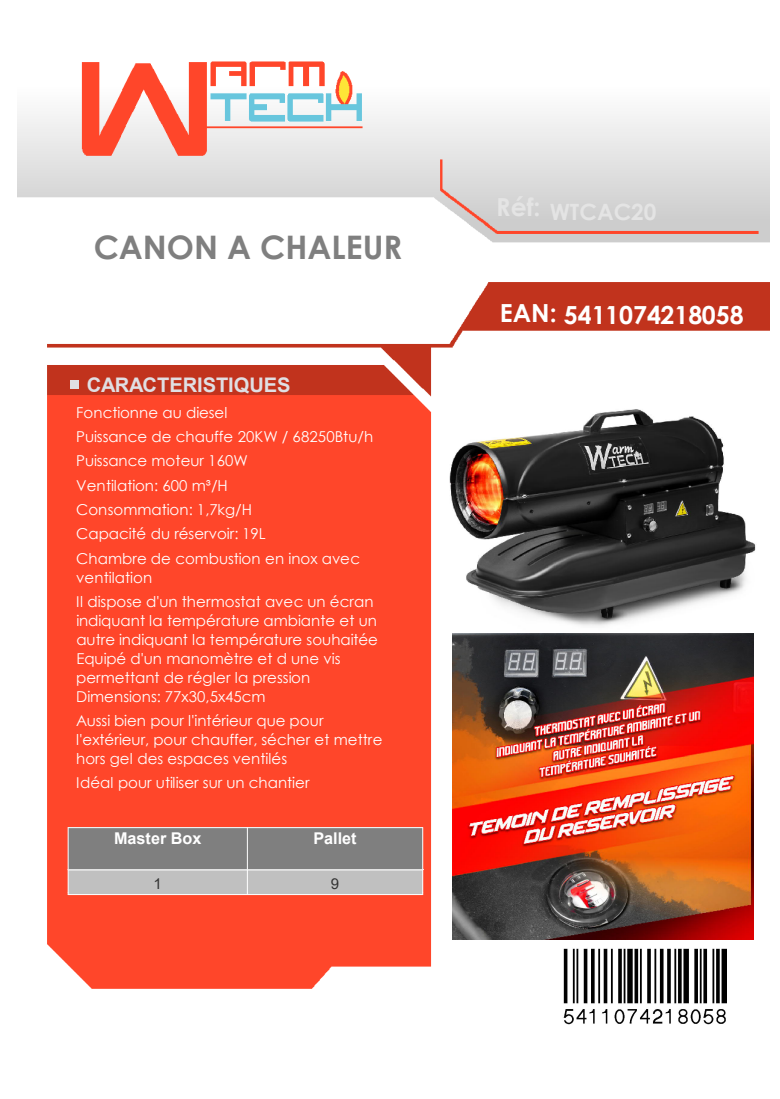
<style>
.page{position:relative;width:780px;height:1099px;background:#fff}
.page>*{position:absolute;margin:0;border:0;box-sizing:border-box;transform-origin:0 0}
.t1{font:700 32.38px "Century Gothic";color:#7f7f7f}
.t2{font:700 24.88px "Century Gothic";color:#fff}
.t3{font:700 22.5px "Century Gothic";color:#e4e4e4}
.t4{font:700 20.12px "Arial";color:#e0dfe3}
.t5{font:700 16.25px "Arial";color:#fff}
.t6{font:15px/24.2px "Century Gothic";color:#fff}
.t7{font:15px "Arial";color:#333}
</style>
<div class="page">
<img style="left:18px;top:61px;width:751px;height:943px">
<img style="left:439px;top:351px;width:327px;height:326px">
<img style="left:453px;top:633px;width:300px;height:306px">
<div style="left:68px;top:827px;width:354px;height:42px;background:#7f7f7f"></div>
<hr style="left:68px;top:827px;width:1px;height:42px;background:#fff">
<hr style="left:247px;top:827px;width:1px;height:42px;background:#fff">
<hr style="left:422px;top:827px;width:1px;height:42px;background:#fff">
<div style="left:68px;top:869px;width:354px;height:23px;background:#c0c0c0"></div>
<hr style="left:68px;top:892px;width:354px;height:2px;background:#c0c0c0">
<hr style="left:68px;top:894px;width:354px;height:1px;background:#fff">
<svg style="left:68px;top:870px;width:1px;height:24px"></svg>
<svg style="left:247px;top:870px;width:1px;height:24px"></svg>
<svg style="left:422px;top:869px;width:1px;height:25px"></svg>
<hr style="left:68px;top:827px;width:354px;height:1px;background:#fff">
<hr style="left:68px;top:869px;width:354px;height:1px;background:#fff">
<div style="left:70px;top:380px;width:9px;height:9px;background:#e0dfe3"></div>
<img style="left:562px;top:947px;width:164px;height:78px">
<div style="left:358px;top:971px;width:152px;height:102px;background:#fff"></div>
<h1 class="t1" style="left:94px;top:223px;width:310px">CANON A CHALEUR</h1>
<h3 class="t4" style="left:87px;top:370px;width:205px">CARACTERISTIQUES</h3>
<p class="t6" style="left:76px;top:400px;width:298px">Fonctionne au diesel<br>Puissance de chauffe 20KW / 68250Btu/h<br>Puissance moteur 160W<br>Ventilation: 600 m³/H<br>Consommation: 1,7kg/H<br>Capacité du réservoir: 19L<br>Chambre de combustion en inox avec</p>
<p class="t6" style="left:76px;top:565px;width:298px">ventilation<br>Il dispose d'un thermostat avec un écran</p>
<p class="t6" style="left:76px;top:610px;width:303px;line-height:18.9px">indiquant la température ambiante et un autre indiquant la température souhaitée Equipé d'un manomètre et d une vis permettant de régler la pression Dimensions: 77x30,5x45cm</p>
<p class="t6" style="left:76px;top:710px;width:307px;line-height:18.9px">Aussi bien pour l'intérieur que pour l'extérieur, pour chauffer, sécher et mettre hors gel des espaces ventilés</p>
<p class="t6" style="left:76px;top:770px;width:235px">Idéal pour utiliser sur un chantier</p>
<p class="t5" style="left:114px;top:826px;width:89px">Master Box</p>
<p class="t5" style="left:313px;top:826px;width:45px">Pallet</p>
<p class="t7" style="left:153px;top:873px;width:10px">1</p>
<p class="t7" style="left:331px;top:873px;width:10px">9</p>
<h3 class="t3" style="left:496px;top:195px;width:162px"><sup>Réf:</sup> WTCAC20</h3>
<h2 class="t2" style="left:499px;top:294px;width:58px">EAN:</h2>
<h2 class="t2" style="left:563px;top:296px;width:181px">5411074218058</h2>
</div>
